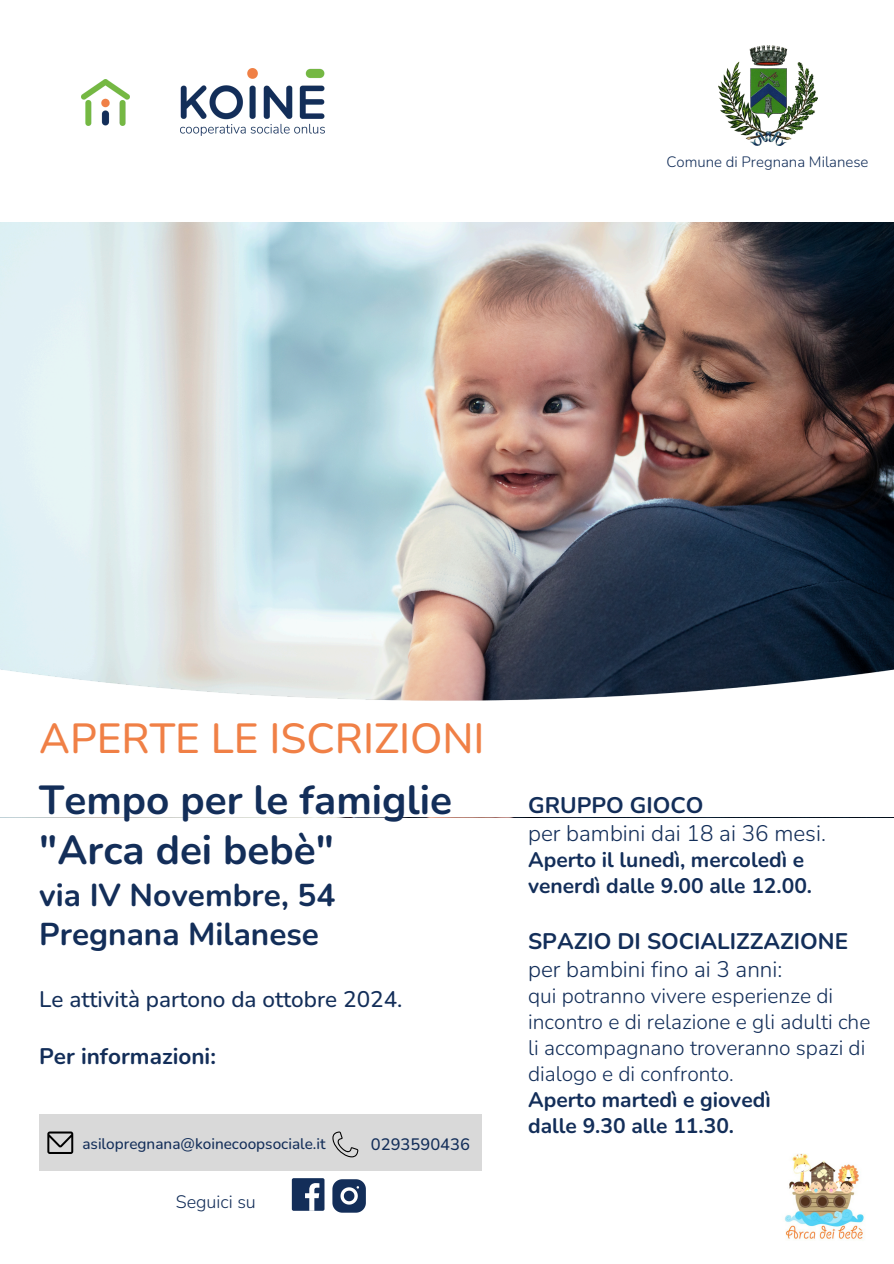
<style>
.page{position:relative;width:894px;height:1264px;background:#fff}
.page>*{position:absolute;margin:0;border:0;box-sizing:border-box;transform-origin:0 0}
.t1{font:500 42px "Nunito";color:#f08046}
.t2{font:700 40.5px/50.7px "Nunito";color:#132e59}
.t3{font:700 31.5px/39.3px "Nunito";color:#132e59}
.t4{font:700 22.5px/28px "Nunito";color:#132e59}
.t5{font:300 22.5px/28px "Nunito";color:#132e59}
.t6{font:500 22.5px "Nunito";color:#132e59}
.t7{font:300 21px/26px "Nunito";color:#132e59}
.t8{font:700 21px/26px "Nunito";color:#132e59}
.t9{font:300 18px "Nunito";color:#132e59}
.t10{font:500 16.5px "Nunito";color:#132e59}
.t11{font:500 15.3px "Nunito";color:#132e59}
.t12{font:300 15px "Nunito";color:#132e59}
.s1{font-weight:700}
.s2{font-weight:300}
</style>
<div class="page">
<img style="left:180px;top:69px;width:144px;height:66px">
<img style="left:81px;top:79px;width:48px;height:46px">
<div style="left:39px;top:1114px;width:442px;height:57px;background:#d9d9d9"></div>
<svg style="left:47px;top:1131px;width:26px;height:22px"></svg>
<svg style="left:332px;top:1131px;width:26px;height:26px"></svg>
<div style="left:292px;top:1178px;width:32px;height:32px;background:#132e59;border-radius:2px"></div>
<svg style="left:305px;top:1183px;width:14px;height:27px"></svg>
<img style="left:0;top:222px;width:893px;height:438px">
<svg style="left:332px;top:1179px;width:34px;height:33px"></svg>
<img style="left:0;top:660px;width:893px;height:41px">
<img style="left:718px;top:46px;width:99px;height:99px">
<img style="left:784px;top:1153px;width:80px;height:87px">
<p class="t12" style="left:666px;top:151px;width:203px">Comune di Pregnana Milanese</p>
<h1 class="t1" style="left:39px;top:710px;width:447px">APERTE LE ISCRIZIONI</h1>
<h2 class="t2" style="left:39px;top:775px;width:414px">Tempo per le famiglie "Arca dei bebè"</h2>
<h2 class="t3" style="left:39px;top:876px;width:297px">via IV Novembre, 54<br>Pregnana Milanese</h2>
<h3 class="t6" style="left:39px;top:984px;width:364px">Le attività partono da ottobre 2024.</h3>
<h3 class="t4" style="left:39px;top:1042px;width:178px">Per informazioni:</h3>
<h4 class="t11" style="left:82px;top:1133px;width:244px">asilopregnana@koinecoopsociale.it</h4>
<h4 class="t10" style="left:371px;top:1133px;width:100px">0293590436</h4>
<p class="t9" style="left:176px;top:1189px;width:82px">Seguici su</p>
<p class="t5" style="left:528px;top:791px;width:299px"><span class="s1">GRUPPO GIOCO<br></span>per bambini dai 18 ai 36 mesi.</p>
<p class="t8" style="left:528px;top:847px;width:285px">Aperto il lunedì, mercoledì e venerdì dalle 9.00 alle 12.00.</p>
<p class="t4" style="left:528px;top:927px;width:321px">SPAZIO DI SOCIALIZZAZIONE <span class="s2">per bambini fino ai 3 anni:</span></p>
<p class="t7" style="left:528px;top:983px;width:344px">qui potranno vivere esperienze di incontro e di relazione e gli adulti che li accompagnano troveranno spazi di dialogo e di confronto.<br><span class="s1">Aperto martedì e giovedì<br>dalle 9.30 alle 11.30.</span></p>
</div>
